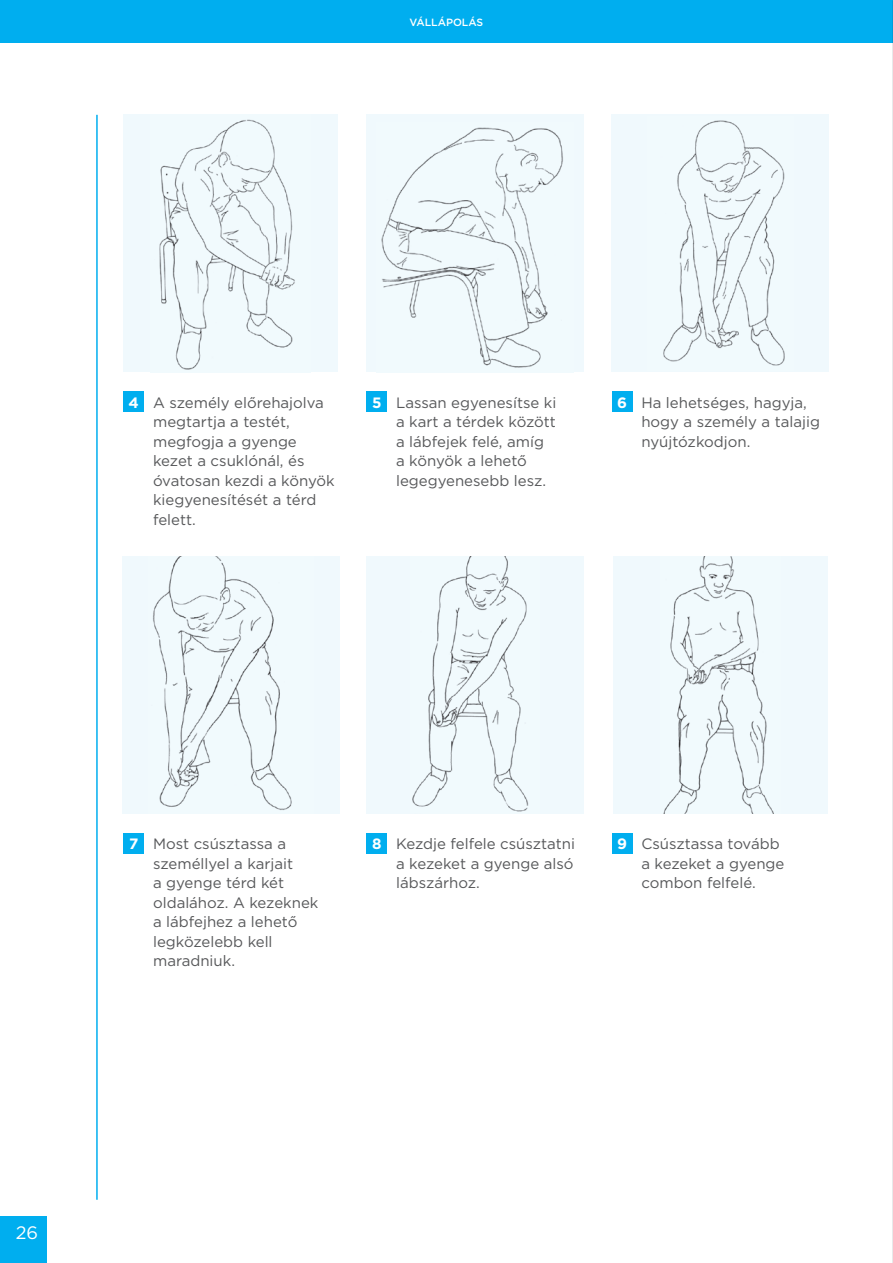
<style>
.page{position:relative;width:893px;height:1263px;background:#fff}
.page>*{position:absolute;margin:0;border:0;box-sizing:border-box;transform-origin:0 0}
.t1{font:18px "Gotham";color:#fff}
.numbered_bullet{font:15px/19.5px "Gotham";color:#57585a}
.t2{font:700 15px "Gotham";color:#fff}
.t3{font:500 10.5px "Gotham";color:#fff}
</style>
<div class="page">
<div style="left:0;top:1216px;width:47px;height:47px;background:#00aeef"></div>
<div style="left:0;top:0;width:893px;height:43px;background:#00aeef"></div>
<hr style="left:892px;top:0;width:1px;height:1263px;background:#e1e2e4">
<hr style="left:96px;top:115px;width:2px;height:1085px;background:#00aeef">
<div style="left:123px;top:115px;width:215px;height:257px;background:#f0f9fd"></div>
<img style="left:159px;top:119px;width:136px;height:251px">
<div style="left:613px;top:556px;width:215px;height:257px;background:#f0f9fd"></div>
<img style="left:663px;top:556px;width:111px;height:257px">
<div style="left:366px;top:115px;width:218px;height:257px;background:#f0f9fd"></div>
<img style="left:381px;top:127px;width:182px;height:241px">
<div style="left:366px;top:556px;width:218px;height:257px;background:#f0f9fd"></div>
<img style="left:412px;top:556px;width:117px;height:256px">
<div style="left:122px;top:556px;width:218px;height:257px;background:#f0f9fd"></div>
<img style="left:153px;top:556px;width:139px;height:254px">
<div style="left:612px;top:115px;width:217px;height:257px;background:#f0f9fd"></div>
<img style="left:663px;top:120px;width:122px;height:246px">
<div style="left:123px;top:391px;width:21px;height:21px;background:#00aeef"></div>
<div style="left:123px;top:833px;width:21px;height:20px;background:#00aeef"></div>
<div style="left:366px;top:391px;width:21px;height:21px;background:#00aeef"></div>
<div style="left:366px;top:833px;width:21px;height:20px;background:#00aeef"></div>
<div style="left:612px;top:391px;width:20px;height:21px;background:#00aeef"></div>
<div style="left:612px;top:833px;width:20px;height:20px;background:#00aeef"></div>
<p class="t3" style="left:410px;top:15px;width:75px">VÁLLÁPOLÁS</p>
<p class="t2" style="left:129px;top:393px;width:12px">4</p>
<p class="numbered_bullet" style="left:153px;top:392px;width:183px">A személy előrehajolva megtartja a testét, megfogja a gyenge kezet a csuklónál, és óvatosan kezdi a könyök kiegyenesítését a térd felett.</p>
<p class="t2" style="left:372px;top:393px;width:11px">5</p>
<p class="numbered_bullet" style="left:396px;top:392px;width:162px">Lassan egyenesítse ki a kart a térdek között a lábfejek felé, amíg<br>a könyök a lehető legegyenesebb lesz.</p>
<p class="t2" style="left:617px;top:393px;width:11px">6</p>
<p class="numbered_bullet" style="left:641px;top:392px;width:180px">Ha lehetséges, hagyja, hogy a személy a talajig nyújtózkodjon.</p>
<p class="t2" style="left:129px;top:834px;width:11px">7</p>
<p class="numbered_bullet" style="left:153px;top:834px;width:167px">Most csúsztassa a személlyel a karjait<br>a gyenge térd két oldalához. A kezeknek a lábfejhez a lehető legközelebb kell maradniuk.</p>
<p class="t2" style="left:372px;top:834px;width:11px">8</p>
<p class="numbered_bullet" style="left:396px;top:834px;width:180px;text-align:justify">Kezdje felfele csúsztatni a kezeket a gyenge alsó lábszárhoz.</p>
<p class="t2" style="left:617px;top:834px;width:11px">9</p>
<p class="numbered_bullet" style="left:641px;top:834px;width:145px">Csúsztassa tovább a kezeket a gyenge combon felfelé.</p>
<p class="t1" style="left:16px;top:1221px;width:24px">26</p>
</div>
